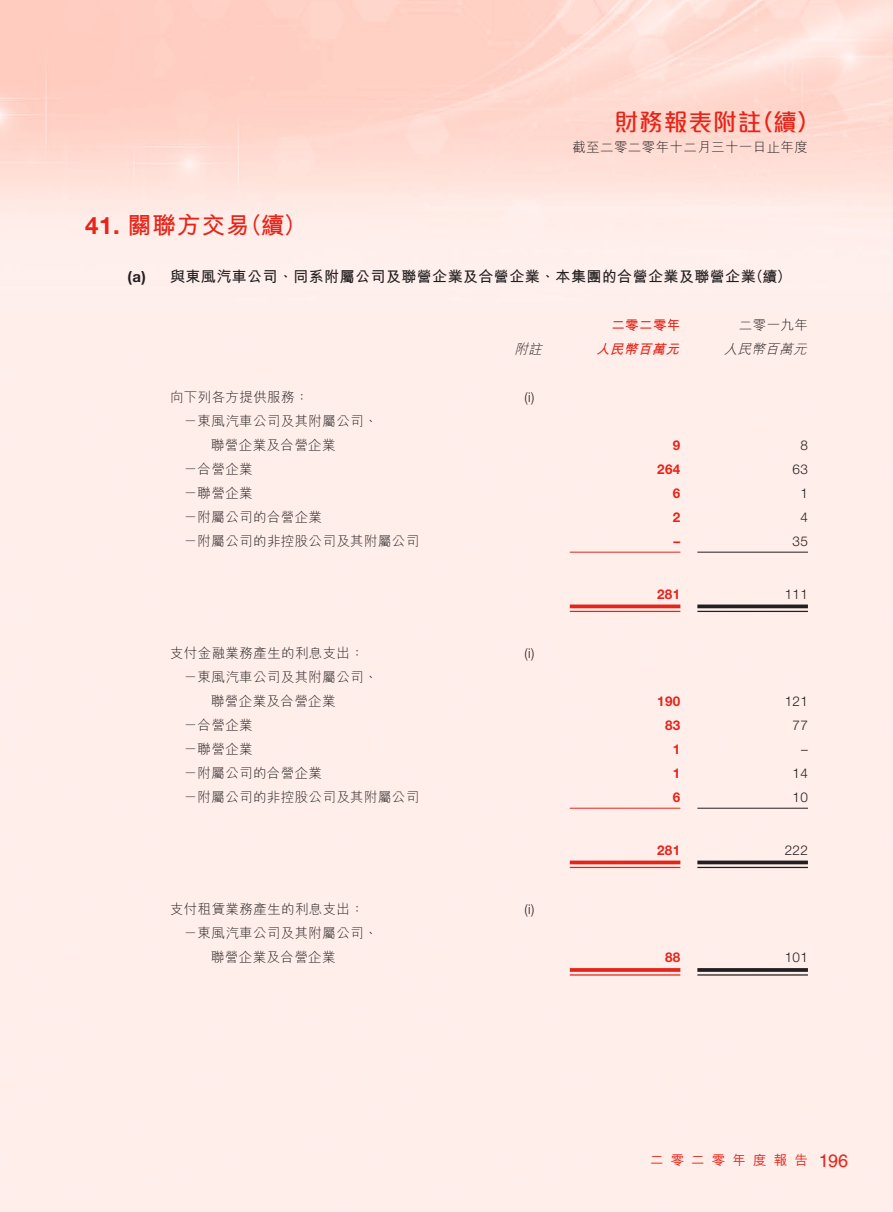
<style>
.page{position:relative;width:893px;height:1212px;background:#fff}
.page>*{position:absolute;margin:0;border:0;box-sizing:border-box;transform-origin:0 0}
.t1{font:700 24px "M Hei HK";letter-spacing:.03em;color:#e72419}
.t2{font:500 24px "M Elle HK";letter-spacing:.03em;color:#e72419}
.t3{font:18px "Helvetica LT Std";color:#e72419}
.t4{font:700 15px "M Hei HK";letter-spacing:.03em;color:#231f20}
.t5{font:700 15px "Helvetica Neue LT Std";color:#231f20}
.t6{font:300 13.5px/24px "M Hei HK";letter-spacing:.03em;color:#231f20}
.t7{font:300 13.5px "Helvetica Neue LT Std";letter-spacing:.03em;color:#231f20}
.t8{font:700 13.5px "Helvetica Neue LT Std";letter-spacing:.03em;color:#e72419}
.t9{font:500 13.5px "M Hei HK";letter-spacing:.53em;color:#e72419}
.t10{font:italic 300 13.5px "M Hei HK";color:#231f20}
.t11{font:italic 700 13.5px "M Hei HK";color:#e72419}
.t12{font:700 13.5px "M Hei HK";letter-spacing:.03em;color:#e72419}
.s1{font-family:"Helvetica Neue LT Std"}
</style>
<div class="page">
<hr style="left:570px;top:552px;width:110px;height:1px;background:#e72419">
<hr style="left:697px;top:552px;width:111px;height:1px;background:#231f20">
<svg style="left:570px;top:604px;width:110px;height:4px"></svg>
<hr style="left:570px;top:611px;width:110px;height:1px;background:#e72419">
<svg style="left:697px;top:604px;width:111px;height:4px"></svg>
<hr style="left:697px;top:611px;width:111px;height:1px;background:#231f20">
<hr style="left:570px;top:808px;width:110px;height:1px;background:#e72419">
<hr style="left:697px;top:808px;width:111px;height:1px;background:#231f20">
<svg style="left:570px;top:860px;width:110px;height:4px"></svg>
<hr style="left:570px;top:867px;width:110px;height:1px;background:#e72419">
<svg style="left:697px;top:860px;width:111px;height:4px"></svg>
<hr style="left:697px;top:867px;width:111px;height:1px;background:#231f20">
<svg style="left:570px;top:968px;width:110px;height:4px"></svg>
<hr style="left:570px;top:974px;width:110px;height:1px;background:#e72419">
<svg style="left:697px;top:968px;width:111px;height:4px"></svg>
<hr style="left:697px;top:974px;width:111px;height:1px;background:#231f20">
<h1 class="t1" style="left:85px;top:208px;width:167px"><span class="s1">41.</span> 關聯方交易</h1>
<h1 class="t1" style="left:239px;top:208px;width:70px">（續(</h1>
<h1 class="t2" style="left:614px;top:110px;width:149px">財務報表附註</h1>
<p class="t6" style="left:572px;top:135px;width:237px">截至二零二零年十二月三十一日止年度</p>
<h1 class="t2" style="left:750px;top:110px;width:71px">（續(</h1>
<p class="t5" style="left:128px;top:267px;width:20px">a( )</p>
<p class="t4" style="left:170px;top:266px;width:587px">與東風汽車公司、同系附屬公司及聯營企業及合營企業、本集團的合營企業及聯營企業</p>
<p class="t4" style="left:748px;top:266px;width:44px">（續(</p>
<p class="t12" style="left:611px;top:315px;width:71px">二零二零年</p>
<p class="t6" style="left:739px;top:313px;width:71px">二零一九年</p>
<p class="t6" style="left:184px;top:385px;width:195px;text-indent:-14px">向下列各方提供服務：<br>－東風汽車公司及其附屬公司、</p>
<p class="t10" style="left:514px;top:342px;width:32px">附註</p>
<p class="t7" style="left:524px;top:389px;width:11px">(i(</p>
<p class="t11" style="left:596px;top:339px;width:89px">人民幣百萬元</p>
<p class="t10" style="left:724px;top:342px;width:88px">人民幣百萬元</p>
<p class="t6" style="left:211px;top:433px;width:126px">聯營企業及合營企業</p>
<p class="t8" style="left:673px;top:437px;width:9px">9</p>
<p class="t7" style="left:800px;top:437px;width:9px">8</p>
<p class="t6" style="left:184px;top:457px;width:71px">－合營企業</p>
<p class="t8" style="left:657px;top:461px;width:25px">264</p>
<p class="t7" style="left:793px;top:461px;width:17px">63</p>
<p class="t6" style="left:184px;top:481px;width:71px">－聯營企業</p>
<p class="t8" style="left:673px;top:485px;width:9px">6</p>
<p class="t7" style="left:800px;top:485px;width:9px">1</p>
<p class="t6" style="left:184px;top:505px;width:140px">－附屬公司的合營企業</p>
<p class="t8" style="left:673px;top:509px;width:9px">2</p>
<p class="t7" style="left:800px;top:509px;width:9px">4</p>
<p class="t6" style="left:184px;top:529px;width:237px">－附屬公司的非控股公司及其附屬公司</p>
<p class="t8" style="left:674px;top:533px;width:8px">–</p>
<p class="t7" style="left:793px;top:533px;width:17px">35</p>
<p class="t8" style="left:657px;top:586px;width:25px">281</p>
<p class="t7" style="left:785px;top:586px;width:25px">111</p>
<p class="t6" style="left:184px;top:641px;width:195px;text-indent:-14px">支付金融業務產生的利息支出：－東風汽車公司及其附屬公司、</p>
<p class="t7" style="left:524px;top:645px;width:11px">(i(</p>
<p class="t6" style="left:211px;top:689px;width:126px">聯營企業及合營企業</p>
<p class="t8" style="left:657px;top:693px;width:25px">190</p>
<p class="t7" style="left:785px;top:693px;width:25px">121</p>
<p class="t6" style="left:184px;top:713px;width:71px">－合營企業</p>
<p class="t8" style="left:665px;top:717px;width:17px">83</p>
<p class="t7" style="left:792px;top:717px;width:17px">77</p>
<p class="t6" style="left:184px;top:737px;width:71px">－聯營企業</p>
<p class="t8" style="left:673px;top:741px;width:9px">1</p>
<p class="t7" style="left:801px;top:741px;width:8px">–</p>
<p class="t6" style="left:184px;top:761px;width:140px">－附屬公司的合營企業</p>
<p class="t8" style="left:673px;top:765px;width:9px">1</p>
<p class="t7" style="left:792px;top:765px;width:17px">14</p>
<p class="t6" style="left:184px;top:785px;width:237px">－附屬公司的非控股公司及其附屬公司</p>
<p class="t8" style="left:673px;top:789px;width:9px">6</p>
<p class="t7" style="left:792px;top:789px;width:17px">10</p>
<p class="t8" style="left:657px;top:842px;width:25px">281</p>
<p class="t7" style="left:785px;top:842px;width:25px">222</p>
<p class="t6" style="left:184px;top:897px;width:195px;text-indent:-14px">支付租賃業務產生的利息支出：－東風汽車公司及其附屬公司、</p>
<p class="t7" style="left:524px;top:901px;width:11px">(i(</p>
<p class="t6" style="left:211px;top:945px;width:126px">聯營企業及合營企業</p>
<p class="t8" style="left:665px;top:949px;width:17px">88</p>
<p class="t7" style="left:785px;top:949px;width:25px">101</p>
<p class="t9" style="left:650px;top:1150px;width:159px">二零二零年度報告</p>
<h2 class="t3" style="left:819px;top:1150px;width:31px">196</h2>
</div>
